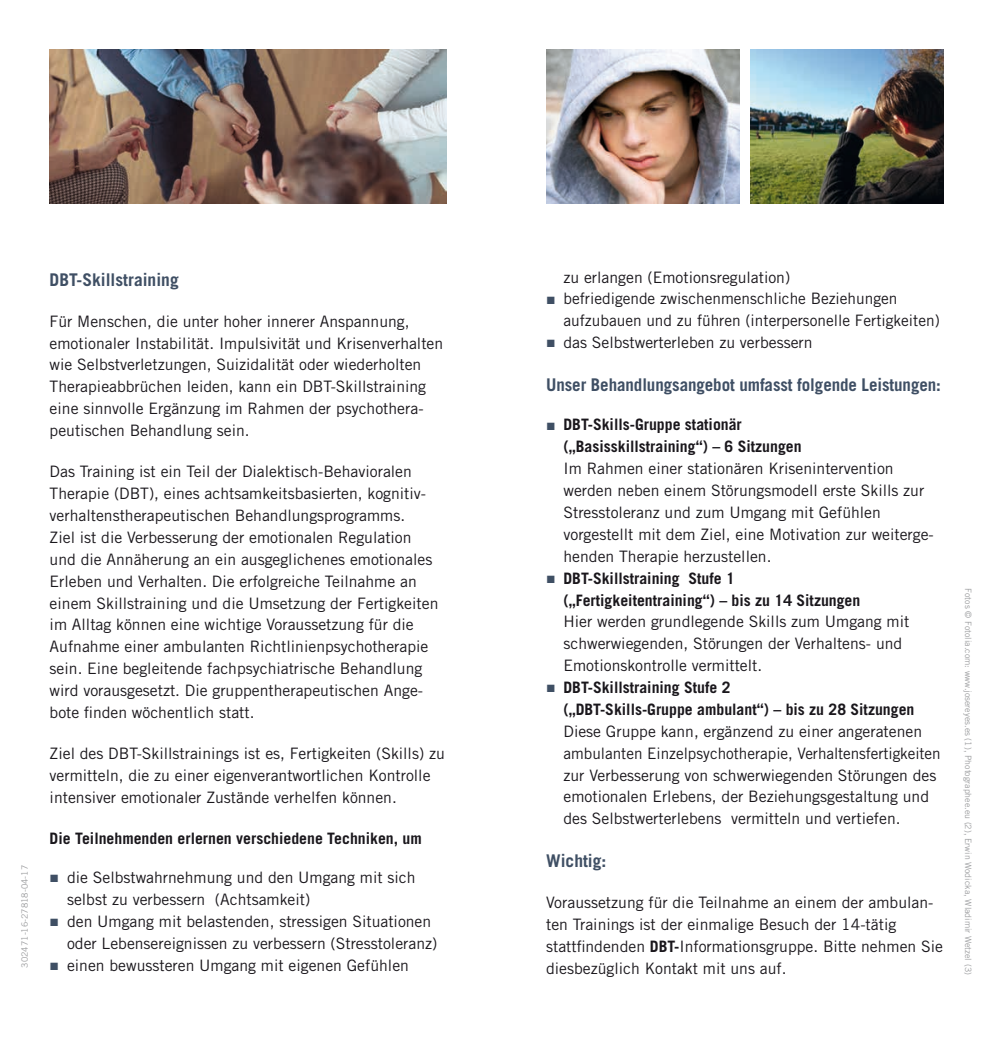
<style>
.page{position:relative;width:993px;height:1042px;background:#fff}
.page>*{position:absolute;margin:0;border:0;box-sizing:border-box;transform-origin:0 0}
.t1{font:700 17.5px "Trade Gothic LT Std";letter-spacing:-.005em;color:#3f4f64}
.t2{font:15.75px/21.9px "Trade Gothic LT Std";color:#1a171c}
.t3{font:700 15.75px/21.9px "Trade Gothic LT Std";color:#1a171c}
.t4{font:8.75px "Trade Gothic LT Std";color:#9d9ea0}
.s1{font-family:"Arial";color:#3f4f64}
.s2{font-family:"Arial";font-weight:400;color:#3f4f64}
.s3{font-weight:700}
</style>
<div class="page">
<img style="left:546px;top:50px;width:193px;height:153px">
<img style="left:750px;top:50px;width:193px;height:153px">
<img style="left:50px;top:50px;width:396px;height:153px">
<p class="t4" style="left:20px;top:967px;width:104px;rotate:-90deg">302471-16-27818-04-17</p>
<p class="t1" style="left:50px;top:268px;width:131px">DBT-Skillstraining</p>
<p class="t2" style="left:50px;top:310px;width:395px">Für Menschen, die unter hoher innerer Anspannung, emotionaler Instabilität. Impulsivität und Krisenverhalten wie Selbstverletzungen, Suizidalität oder wiederholten Therapieabbrüchen leiden, kann ein DBT-Skillstraining eine sinnvolle Ergänzung im Rahmen der psychothera&shy;peutischen Behandlung sein.</p>
<p class="t2" style="left:50px;top:460px;width:390px">Das Training ist ein Teil der Dialektisch-Behavioralen Therapie (DBT), eines achtsamkeitsbasierten, kognitiv&shy;verhaltenstherapeutischen Behandlungsprogramms.<br>Ziel ist die Verbesserung der emotionalen Regulation und die Annäherung an ein ausgeglichenes emotionales Erleben und Verhalten. Die erfolgreiche Teilnahme an einem Skillstraining und die Umsetzung der Fertigkeiten im Alltag können eine wichtige Voraussetzung für die Aufnahme einer ambulanten Richtlinienpsychotherapie sein. Eine begleitende fachpsychiatrische Behandlung wird vorausgesetzt. Die gruppentherapeutischen Ange&shy;bote finden wöchentlich statt.</p>
<p class="t2" style="left:50px;top:742px;width:396px">Ziel des DBT-Skillstrainings ist es, Fertigkeiten (Skills) zu vermitteln, die zu einer eigenverantwortlichen Kontrolle intensiver emotionaler Zustände verhelfen können.</p>
<p class="t3" style="left:50px;top:827px;width:373px">Die Teilnehmenden erlernen verschiedene Techniken, um</p>
<p class="t2" style="left:67px;top:866px;width:350px;text-indent:-17px"><span class="s1">■</span> die Selbstwahrnehmung und den Umgang mit sich selbst zu verbessern (Achtsamkeit)</p>
<p class="t2" style="left:67px;top:910px;width:372px;text-indent:-17px"><span class="s1">■</span> den Umgang mit belastenden, stressigen Situationen oder Lebensereignissen zu verbessern (Stresstoleranz)</p>
<p class="t2" style="left:50px;top:954px;width:361px"><span class="s1">■</span> einen bewussteren Umgang mit eigenen Gefühlen</p>
<p class="t2" style="left:563px;top:266px;width:228px">zu erlangen (Emotionsregulation)</p>
<p class="t2" style="left:563px;top:288px;width:378px;text-indent:-17px"><span class="s1">■</span> befriedigende zwischenmenschliche Beziehungen aufzubauen und zu führen (interpersonelle Fertigkeiten)</p>
<p class="t2" style="left:546px;top:331px;width:268px"><span class="s1">■</span> das Selbstwerterleben zu verbessern</p>
<p class="t1" style="left:546px;top:374px;width:396px">Unser Behandlungsangebot umfasst folgende Leistungen:</p>
<p class="t3" style="left:563px;top:414px;width:239px;text-indent:-17px"><span class="s2">■</span> DBT-Skills-Gruppe stationär („Basisskillstraining“) – 6 Sitzungen</p>
<p class="t2" style="left:563px;top:457px;width:372px">Im Rahmen einer stationären Krisenintervention werden neben einem Störungsmodell erste Skills zur Stresstoleranz und zum Umgang mit Gefühlen vorgestellt mit dem Ziel, eine Motivation zur weiterge&shy;henden Therapie herzustellen.</p>
<p class="t3" style="left:563px;top:567px;width:298px;text-indent:-17px"><span class="s2">■</span> DBT-Skillstraining Stufe 1 („Fertigkeitentraining“) – bis zu 14 Sitzungen</p>
<p class="t2" style="left:563px;top:610px;width:347px">Hier werden grundlegende Skills zum Umgang mit schwerwiegenden, Störungen der Verhaltens- und<br>Emotionskontrolle vermittelt.</p>
<p class="t3" style="left:563px;top:676px;width:352px;text-indent:-17px"><span class="s2">■</span> DBT-Skillstraining Stufe 2<br>(„DBT-Skills-Gruppe ambulant“) – bis zu 28 Sitzungen</p>
<p class="t2" style="left:563px;top:720px;width:378px">Diese Gruppe kann, ergänzend zu einer angeratenen ambulanten Einzelpsychotherapie, Verhaltensfertigkeiten zur Verbesserung von schwerwiegenden Störungen des emotionalen Erlebens, der Beziehungsgestaltung und des Selbstwerterlebens vermitteln und vertiefen.</p>
<p class="t1" style="left:546px;top:850px;width:62px">Wichtig:</p>
<p class="t2" style="left:546px;top:891px;width:398px">Voraussetzung für die Teilnahme an einem der ambulan&shy;ten Trainings ist der einmalige Besuch der 14-tätig stattfindenden <span class="s3">DBT-</span>Informationsgruppe. Bitte nehmen Sie diesbezüglich Kontakt mit uns auf.</p>
<p class="t4" style="left:973px;top:588px;width:388px;rotate:90deg">Fotos © Fotolia.com: www.josereyes.es (1), Photographee.eu (2), Erwin Wodicka, Wladimir Wetzel (3)</p>
</div>
